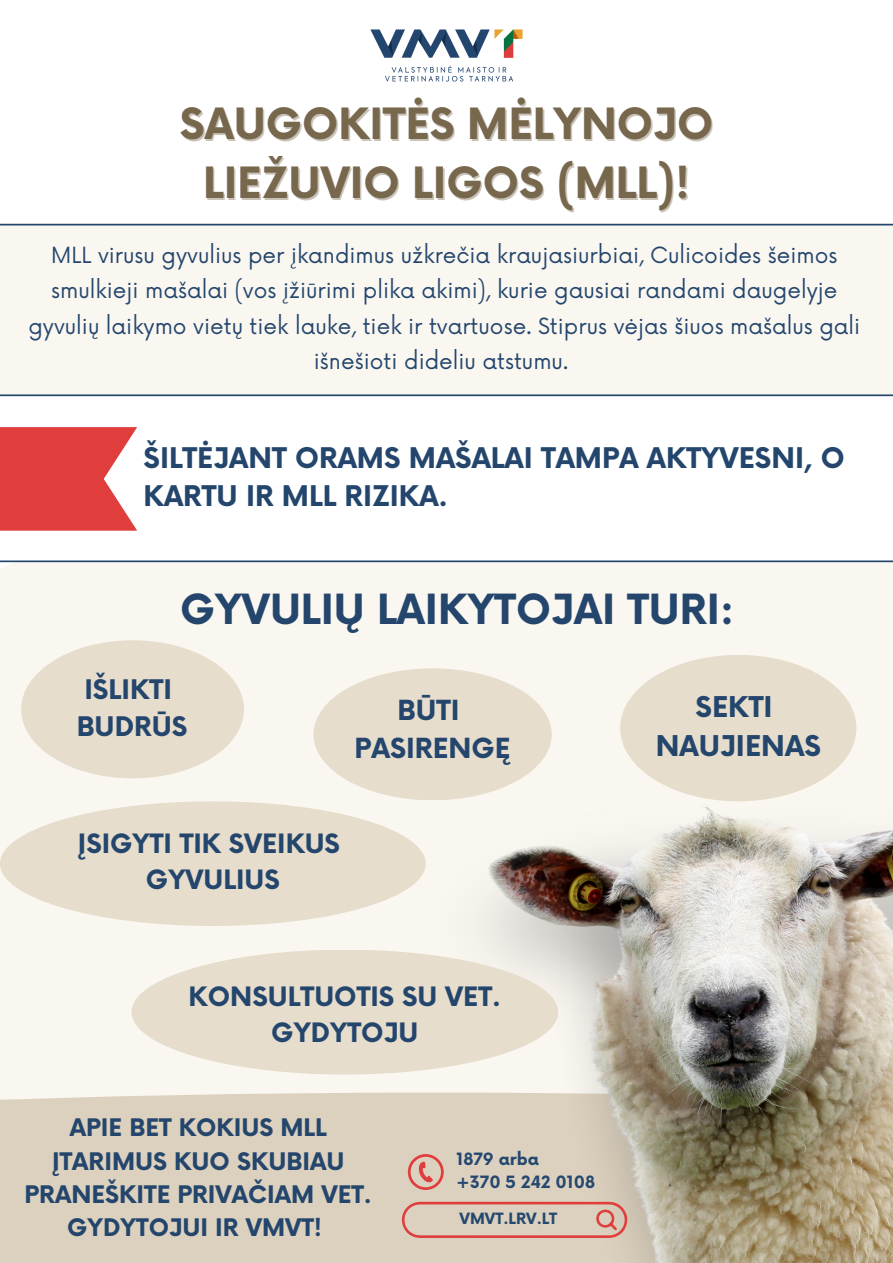
<style>
.page{position:relative;width:893px;height:1263px;background:#fff}
.page>*{position:absolute;margin:0;border:0;box-sizing:border-box;transform-origin:0 0}
.t1{font:700 42px "Now";color:#77674d}
.t2{font:700 40.5px "Now";color:#24466d}
.t3{font:700 27.9px/39.4px "Now";color:#24466d;text-align:center}
.t4{font:700 27.75px/38.8px "Now";color:#24466d}
.t5{font:700 27px/38px "Now";color:#24466d;text-align:center}
.t6{font:700 26.33px/37.1px "Now";color:#24466d}
.t7{font:700 26.03px/35.9px "Now";color:#24466d;text-align:center}
.t8{font:700 25.95px/35.8px "Now";color:#24466d;text-align:center}
.t9{font:700 23.55px/33.2px "Now";color:#24466d;text-align:center}
.t10{font:21.75px/35.4px "Now";color:#24466d;text-align:center}
.t11{font:700 16.5px "Now";color:#254870}
.t12{font:700 15.15px "Now";color:#254870}
</style>
<div class="page">
<div style="left:0;top:561px;width:893px;height:702px;background:#faf7f1"></div>
<div style="left:0;top:1092px;width:893px;height:171px;background:#dcd1be"></div>
<div style="left:0;top:0;width:893px;height:395px;background:#faf7f1"></div>
<div style="left:0;top:0;width:893px;height:223px;background:#fff"></div>
<img style="left:370px;top:29px;width:153px;height:53px">
<hr style="left:0;top:394px;width:893px;height:2px;background:#24466d">
<div style="left:21px;top:640px;width:223px;height:138px;background:#e6ddcd;border-radius:50%"></div>
<div style="left:313px;top:668px;width:238px;height:132px;background:#e6ddcd;border-radius:50%"></div>
<img style="left:408px;top:793px;width:485px;height:470px">
<div style="left:620px;top:655px;width:236px;height:146px;background:#e6ddcd;border-radius:50%"></div>
<svg style="left:401px;top:1202px;width:227px;height:36px"></svg>
<svg style="left:408px;top:1154px;width:36px;height:36px"></svg>
<div style="left:0;top:427px;width:137px;height:104px;background:#e03d3d"></div>
<hr style="left:0;top:560px;width:893px;height:2px;background:#24466d">
<hr style="left:0;top:224px;width:893px;height:1px;background:#24466d">
<div style="left:0;top:801px;width:426px;height:125px;background:#e6ddcd;border-radius:50%"></div>
<div style="left:131px;top:949px;width:427px;height:125px;background:#e6ddcd;border-radius:50%"></div>
<p class="t1" style="left:180px;top:101px;width:535px">SAUGOKITĖS MĖLYNOJO</p>
<h1 class="t1" style="left:203px;top:160px;width:488px">LIEŽUVIO LIGOS (MLL)!</h1>
<p class="t10" style="left:28px;top:239px;width:833px">MLL virusu gyvulius per įkandimus užkrečia kraujasiurbiai, Culicoides šeimos smulkieji mašalai (vos įžiūrimi plika akimi), kurie gausiai randami daugelyje gyvulių laikymo vietų tiek lauke, tiek ir tvartuose. Stiprus vėjas šiuos mašalus gali išnešioti dideliu atstumu.</p>
<h1 class="t4" style="left:144px;top:440px;width:703px">ŠILTĖJANT ORAMS MAŠALAI TAMPA AKTYVESNI, O<br>KARTU IR MLL RIZIKA.</h1>
<h4 class="t2" style="left:180px;top:588px;width:556px">GYVULIŲ LAIKYTOJAI TURI:</h4>
<p class="t6" style="left:77px;top:672px;width:112px">IŠLIKTI<br>BUDRŪS</p>
<h2 class="t5" style="left:354px;top:693px;width:157px">BŪTI<br>PASIRENGĘ</h2>
<p class="t3" style="left:655px;top:689px;width:167px">SEKTI<br>NAUJIENAS</p>
<p class="t8" style="left:78px;top:828px;width:264px">ĮSIGYTI TIK SVEIKUS<br>GYVULIUS</p>
<p class="t7" style="left:189px;top:980px;width:314px">KONSULTUOTIS SU VET.<br>GYDYTOJU</p>
<h2 class="t9" style="left:25px;top:1113px;width:349px">APIE BET KOKIUS MLL<br>ĮTARIMUS KUO SKUBIAU<br>PRANEŠKITE PRIVAČIAM VET.<br>GYDYTOJUI IR VMVT!</h2>
<h2 class="t11" style="left:456px;top:1150px;width:84px">1879 arba</h2>
<h2 class="t11" style="left:456px;top:1173px;width:140px">+370 5 242 0108</h2>
<p class="t12" style="left:459px;top:1210px;width:99px">VMVT.LRV.LT</p>
</div>
